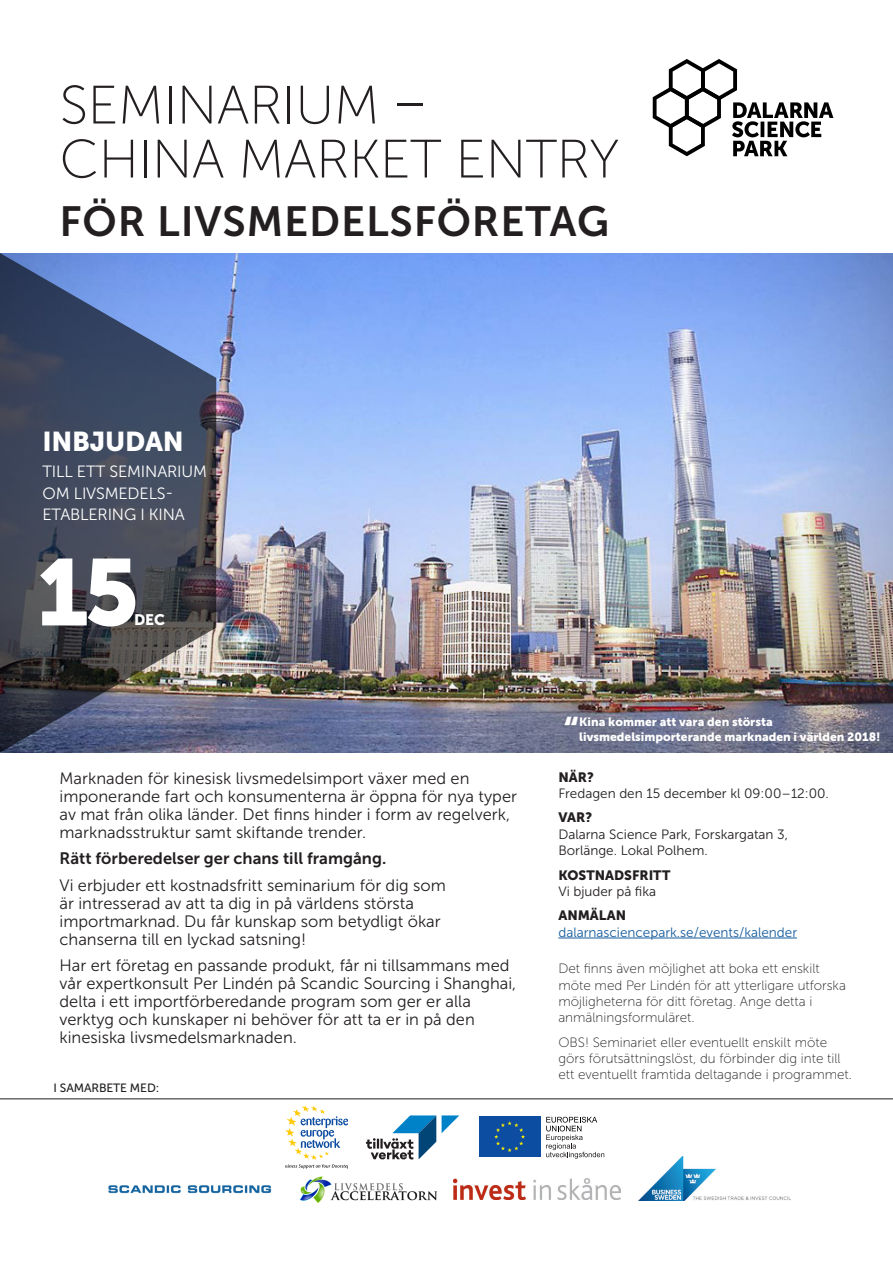
<style>
.page{position:relative;width:893px;height:1263px;background:#fff}
.page>*{position:absolute;margin:0;border:0;box-sizing:border-box;transform-origin:0 0}
.t1{font:93.6px "Museo Sans 900";color:#fff}
.rubrik{font:54px "Museo Sans 100";letter-spacing:-.01em;color:#231f20}
.rubrik-2{font:42px "Museo Sans 700";letter-spacing:.02em;color:#231f20}
.t2{font:33px "Museo Sans 900";color:#fff}
.inbjudan__rubrik{font:27.15px "Museo Sans 900";letter-spacing:-.01em;color:#fff}
.brödtext{font:16.5px/18px "Museo Sans 300";color:#231f20}
.brödtext-2{font:16.5px "Museo Sans 700";color:#231f20}
.inbjudan__underrubr{font:16.35px/21.8px "Museo Sans 300";letter-spacing:-.01em;color:#fff}
.t3{font:15.15px "Museo Sans 900";color:#fff}
.brödtext-3{font:13.5px/16.2px "Museo Sans 100";color:#231f20}
.brödtext-4{font:13.5px/16.2px "Museo Sans 300";color:#231f20}
.brödtext-5{font:13.5px/16.2px "Museo Sans 300";color:#175d9e}
.brödtext-6{font:12px/14.4px "Museo Sans 900";color:#fff}
.i_samarbete_med{font:12px "Museo Sans 500";letter-spacing:-.01em;color:#231f20}
.s1{font-family:"Museo Sans 900"}
.s2{font-family:"Museo Sans 900";color:#231f20}
</style>
<div class="page">
<hr style="left:0;top:1098px;width:893px;height:1px;background:#231f20">
<img style="left:216px;top:253px;width:677px;height:499px">
<svg style="left:653px;top:59px;width:180px;height:97px"></svg>
<hr style="left:558px;top:938px;width:239px;height:1px;background:#175d9e">
<svg style="left:0;top:253px;width:216px;height:499px;background:#4b556c"></svg>
<svg style="left:442px;top:1115px;width:17px;height:18px"></svg>
<svg style="left:366px;top:1115px;width:70px;height:44px"></svg>
<svg style="left:286px;top:1105px;width:62px;height:64px"></svg>
<svg style="left:540px;top:1116px;width:1px;height:41px"></svg>
<div style="left:479px;top:1116px;width:61px;height:41px;background:#0d4da1"></div>
<svg style="left:494px;top:1121px;width:31px;height:31px"></svg>
<svg style="left:546px;top:1117px;width:58px;height:42px"></svg>
<img style="left:639px;top:1157px;width:152px;height:43px">
<img style="left:300px;top:1176px;width:136px;height:27px">
<img style="left:453px;top:1178px;width:168px;height:22px">
<img style="left:108px;top:1185px;width:164px;height:9px">
<p class="rubrik" style="left:60px;top:76px;width:368px">SEMINARIUM –</p>
<p class="rubrik" style="left:60px;top:130px;width:561px">CHINA MARKET ENTRY</p>
<p class="rubrik-2" style="left:60px;top:198px;width:551px">FÖR LIVSMEDELSFÖRETAG</p>
<p class="inbjudan__rubrik" style="left:43px;top:426px;width:143px">INBJUDAN</p>
<p class="inbjudan__underrubr" style="left:43px;top:460px;width:166px">TILL ETT SEMINARIUM<br>OM LIVSMEDELS-<br>ETABLERING I KINA</p>
<p class="t1" style="left:37px;top:539px;width:103px">15</p>
<p class="t3" style="left:134px;top:611px;width:32px">DEC</p>
<p class="brödtext" style="left:60px;top:769px;width:459px">Marknaden för kinesisk livsmedelsimport växer med en imponerande fart och konsumenterna är öppna för nya typer av mat från olika länder. Det finns hinder i form av regelverk, marknadsstruktur samt skiftande trender.</p>
<p class="brödtext-2" style="left:60px;top:849px;width:328px">Rätt förberedelser ger chans till framgång.</p>
<p class="brödtext" style="left:60px;top:876px;width:388px">Vi erbjuder ett kostnadsfritt seminarium för dig som är intresserad av att ta dig in på världens största importmarknad. Du får kunskap som betydligt ökar chanserna till en lyckad satsning!</p>
<p class="brödtext" style="left:60px;top:957px;width:458px">Har ert företag en passande produkt, får ni tillsammans med vår expertkonsult Per Lindén på Scandic Sourcing i Shanghai, delta i ett importförberedande program som ger er alla verktyg och kunskaper ni behöver för att ta er in på den kinesiska livsmedelsmarknaden.</p>
<p class="i_samarbete_med" style="left:54px;top:1081px;width:107px">I SAMARBETE MED:</p>
<p class="t2" style="left:579px;top:732px;width:16px;rotate:-180deg">”</p>
<p class="brödtext-6" style="left:579px;top:715px;width:303px">Kina kommer att vara den största livsmedelsimporterande marknaden i världen 2018!</p>
<p class="brödtext-4" style="left:558px;top:769px;width:272px"><span class="s1">NÄR?<br></span>Fredagen den 15 december kl 09:00–12:00.</p>
<p class="brödtext-4" style="left:558px;top:810px;width:231px"><span class="s1">VAR?<br></span>Dalarna Science Park, Forskargatan 3,<br>Borlänge. Lokal Polhem.</p>
<p class="brödtext-4" style="left:558px;top:867px;width:113px"><span class="s1">KOSTNADSFRITT<br></span>Vi bjuder på fika</p>
<p class="brödtext-5" style="left:558px;top:908px;width:240px"><span class="s2">ANMÄLAN </span>dalarnasciencepark.se/events/kalender</p>
<p class="brödtext-3" style="left:558px;top:961px;width:289px">Det finns även möjlighet att boka ett enskilt möte med Per Lindén för att ytterligare utforska möjligheterna för ditt företag. Ange detta i anmälningsformuläret.</p>
<p class="brödtext-3" style="left:558px;top:1034px;width:295px">OBS! Seminariet eller eventuellt enskilt möte görs förutsättningslöst, du förbinder dig inte till ett eventuellt framtida deltagande i programmet.</p>
</div>
